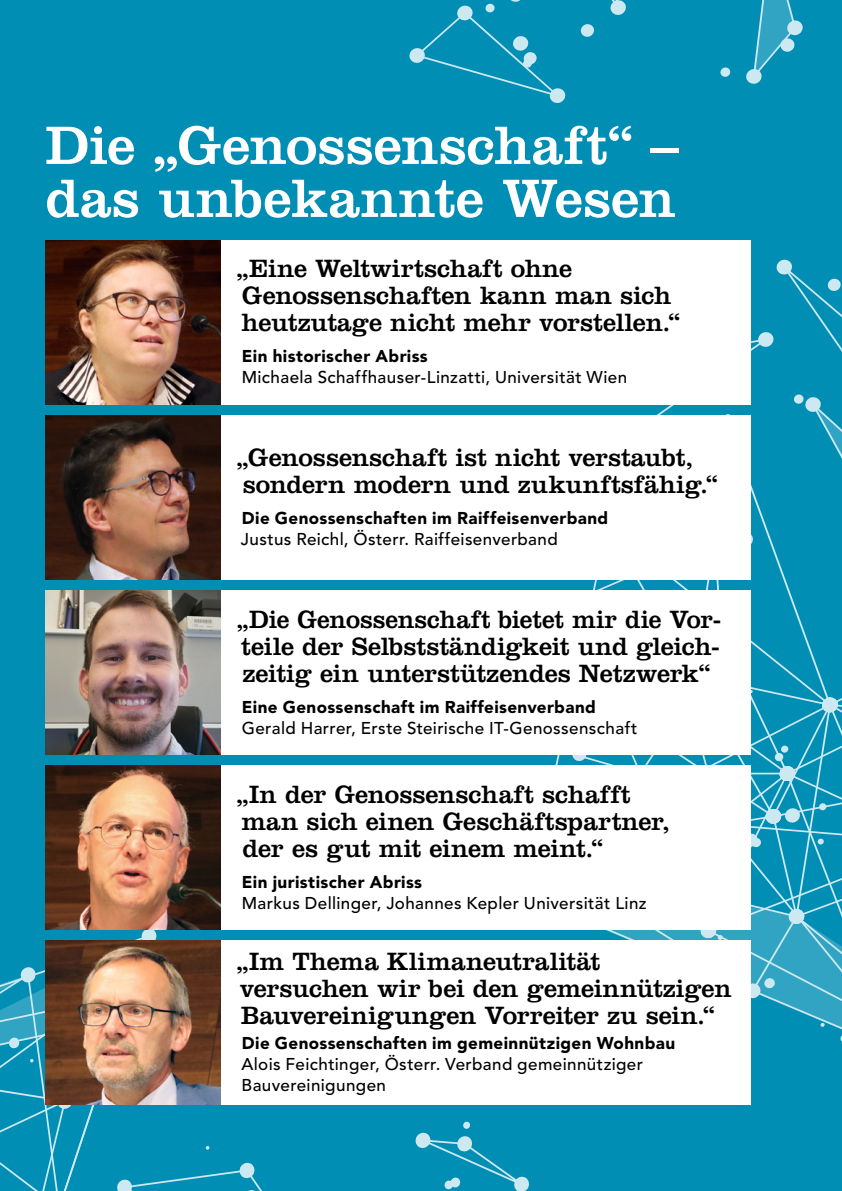
<style>
.page{position:relative;width:842px;height:1191px;background:#008eb5}
.page>*{position:absolute;margin:0;border:0;box-sizing:border-box;transform-origin:0 0}
.t1{font:56px/53px "Clarendon LT Std";letter-spacing:.005em;color:#fff}
.t2{font:26px/27px "Clarendon LT Std";letter-spacing:-.005em;color:#000}
.t3{font:500 17px/21px "Avenir LT Std";letter-spacing:.025em;color:#000}
.t4{font:900 17px "Avenir LT Std";letter-spacing:.025em;color:#000}
</style>
<div class="page">
<svg style="left:409px;top:0;width:217px;height:103px"></svg>
<svg style="left:720px;top:0;width:83px;height:84px"></svg>
<svg style="left:435px;top:614px;width:407px;height:491px"></svg>
<svg style="left:777px;top:763px;width:20px;height:20px"></svg>
<svg style="left:630px;top:763px;width:21px;height:2px"></svg>
<svg style="left:781px;top:745px;width:8px;height:8px"></svg>
<svg style="left:570px;top:754px;width:19px;height:9px"></svg>
<svg style="left:774px;top:752px;width:10px;height:9px"></svg>
<svg style="left:819px;top:803px;width:8px;height:7px"></svg>
<svg style="left:817px;top:838px;width:7px;height:6px"></svg>
<svg style="left:751px;top:805px;width:51px;height:44px"></svg>
<svg style="left:698px;top:929px;width:25px;height:11px"></svg>
<svg style="left:751px;top:976px;width:26px;height:24px"></svg>
<svg style="left:435px;top:754px;width:126px;height:184px"></svg>
<svg style="left:435px;top:259px;width:407px;height:355px"></svg>
<svg style="left:840px;top:1033px;width:2px;height:10px"></svg>
<svg style="left:820px;top:1022px;width:5px;height:5px"></svg>
<svg style="left:39px;top:929px;width:208px;height:262px"></svg>
<svg style="left:54px;top:1104px;width:22px;height:8px"></svg>
<svg style="left:0;top:967px;width:39px;height:224px"></svg>
<svg style="left:114px;top:1121px;width:148px;height:70px"></svg>
<svg style="left:415px;top:1121px;width:114px;height:70px"></svg>
<div style="left:45px;top:240px;width:706px;height:164px;background:#fff"></div>
<div style="left:45px;top:415px;width:706px;height:164px;background:#fff"></div>
<div style="left:45px;top:765px;width:706px;height:164px;background:#fff"></div>
<div style="left:45px;top:940px;width:706px;height:164px;background:#fff"></div>
<div style="left:45px;top:590px;width:706px;height:164px;background:#fff"></div>
<img style="left:45px;top:240px;width:175px;height:164px">
<img style="left:45px;top:415px;width:175px;height:164px">
<img style="left:45px;top:765px;width:175px;height:164px">
<img style="left:45px;top:940px;width:175px;height:164px">
<img style="left:45px;top:590px;width:175px;height:164px">
<h1 class="t1" style="left:45px;top:119px;width:635px">Die „Genossenschaft“ – das unbekannte Wesen</h1>
<p class="t2" style="left:237px;top:255px;width:444px">„Eine Weltwirtschaft ohne<br>Genossenschaften kann man sich heutzutage nicht mehr vorstellen.“</p>
<p class="t4" style="left:242px;top:346px;width:187px">Ein historischer Abriss</p>
<p class="t3" style="left:242px;top:367px;width:387px">Michaela Schaffhauser-Linzatti, Universität Wien</p>
<p class="t2" style="left:237px;top:444px;width:482px">„Genossenschaft ist nicht verstaubt, sondern modern und zukunftsfähig.“</p>
<p class="t4" style="left:242px;top:508px;width:368px">Die Genossenschaften im Raiffeisenverband</p>
<p class="t3" style="left:241px;top:529px;width:318px">Justus Reichl, Österr. Raiffeisenverband</p>
<p class="t2" style="left:237px;top:605px;width:486px;text-align:justify">„Die Genossenschaft bietet mir die Vor&shy;teile der Selbstständigkeit und gleich&shy;zeitig ein unterstützendes Netzwerk“</p>
<p class="t4" style="left:242px;top:696px;width:355px">Eine Genossenschaft im Raiffeisenverband</p>
<p class="t3" style="left:242px;top:717px;width:397px">Gerald Harrer, Erste Steirische IT-Genossenschaft</p>
<p class="t2" style="left:237px;top:780px;width:435px">„In der Genossenschaft schafft man sich einen Geschäftspartner, der es gut mit einem meint.“</p>
<p class="t4" style="left:242px;top:871px;width:182px">Ein juristischer Abriss</p>
<p class="t3" style="left:242px;top:892px;width:406px">Markus Dellinger, Johannes Kepler Universität Linz</p>
<p class="t2" style="left:237px;top:948px;width:496px">„Im Thema Klimaneutralität versuchen wir bei den gemeinnützigen<br>Bauvereinigungen Vorreiter zu sein.“</p>
<p class="t4" style="left:242px;top:1033px;width:435px">Die Genossenschaften im gemeinnützigen Wohnbau</p>
<p class="t3" style="left:241px;top:1054px;width:403px">Alois Feichtinger, Österr. Verband gemeinnütziger<br>Bauvereinigungen</p>
</div>
